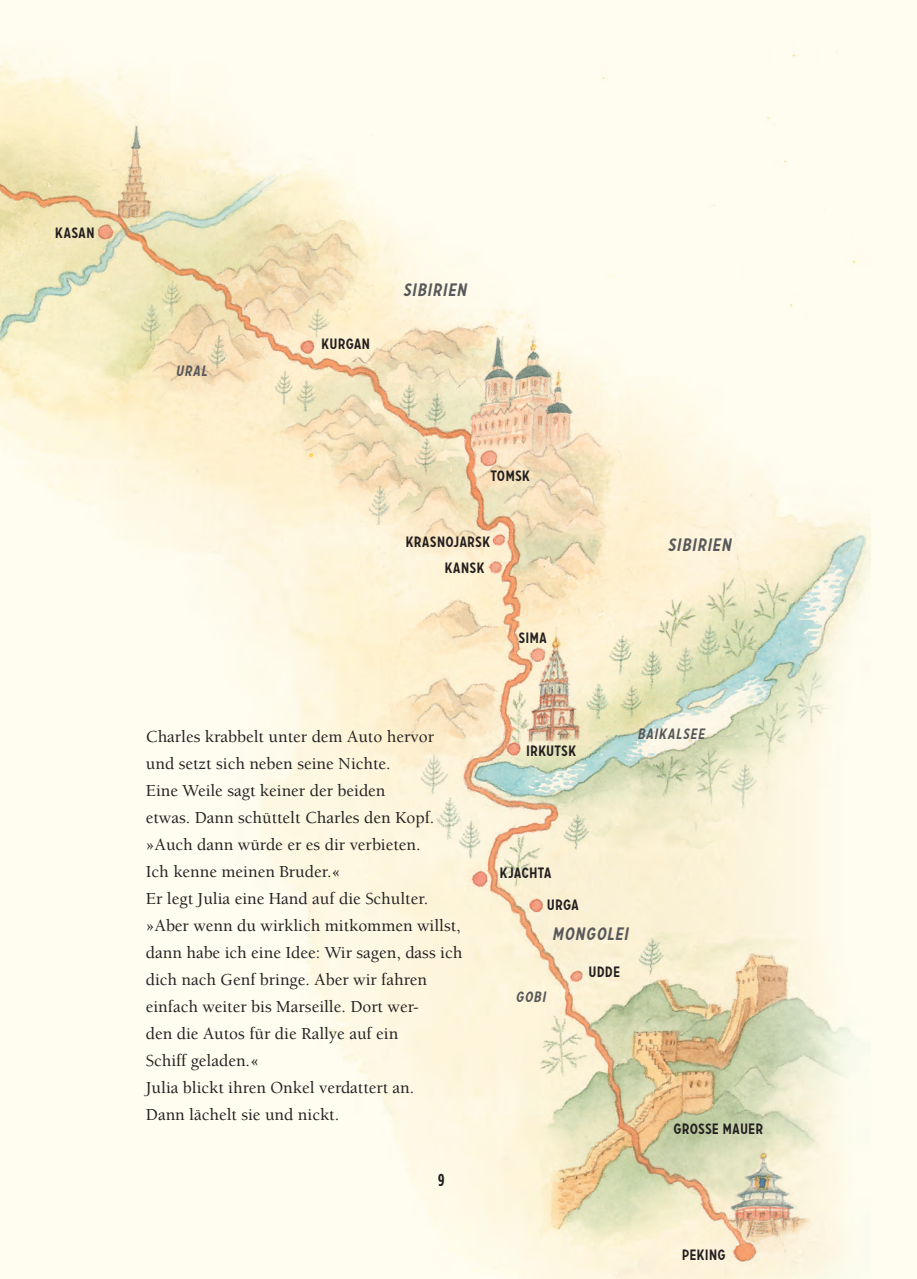
<style>
.page{position:relative;width:917px;height:1279px;background:#fff}
.page>*{position:absolute;margin:0;border:0;box-sizing:border-box;transform-origin:0 0}
.t1{font:italic 500 18px "Carrosserie";color:#57585a}
.t2{font:500 17.25px/27px "Berkeley Std";color:#231f20}
.t3{font:700 condensed 17.25px "Gotham HTF";color:#231f20}
.t4{font:500 15px/32px "Carrosserie";letter-spacing:.005em;color:#231f20}
.t5{font:italic 500 15px "Carrosserie";color:#57585a}
</style>
<div class="page">
<div style="left:0;top:0;width:917px;height:1278px;background:#fffdf0"></div>
<img style="left:0;top:52px;width:871px;height:1226px">
<p class="t4" style="left:55px;top:216px;width:41px">KASAN</p>
<p class="t5" style="left:176px;top:362px;width:36px">URAL</p>
<p class="t4" style="left:321px;top:327px;width:51px">KURGAN</p>
<p class="t1" style="left:403px;top:280px;width:69px">SIBIRIEN</p>
<p class="t4" style="left:490px;top:459px;width:41px">TOMSK</p>
<p class="t4" style="left:405px;top:525px;width:86px">KRASNOJARSK</p>
<p class="t4" style="left:444px;top:551px;width:41px">KANSK</p>
<p class="t4" style="left:518px;top:621px;width:30px">SIMA</p>
<p class="t1" style="left:667px;top:533px;width:69px">SIBIRIEN</p>
<p class="t2" style="left:146px;top:723px;width:318px">Charles krabbelt unter dem Auto hervor und setzt sich neben seine Nichte.<br>Eine Weile sagt keiner der beiden<br>etwas. Dann schüttelt Charles den Kopf. »Auch dann würde er es dir verbieten.<br>Ich kenne meinen Bruder.«<br>Er legt Julia eine Hand auf die Schulter. »Aber wenn du wirklich mitkommen willst, dann habe ich eine Idee: Wir sagen, dass ich dich nach Genf bringe. Aber wir fahren einfach weiter bis Marseille. Dort wer-<br>den die Autos für die Rallye auf ein<br>Schiff geladen.«<br>Julia blickt ihren Onkel verdattert an.<br>Dann lächelt sie und nickt.</p>
<p class="t3" style="left:438px;top:1169px;width:8px">9</p>
<p class="t4" style="left:526px;top:734px;width:52px">IRKUTSK</p>
<p class="t5" style="left:637px;top:724px;width:72px">BAIKALSEE</p>
<p class="t4" style="left:547px;top:856px;width:34px;text-indent:-47px">KJACHTA<br>URGA</p>
<p class="t1" style="left:552px;top:923px;width:81px">MONGOLEI</p>
<p class="t5" style="left:515px;top:987px;width:35px">GOBI</p>
<p class="t4" style="left:588px;top:955px;width:33px">UDDE</p>
<p class="t4" style="left:673px;top:1112px;width:91px">GROSSE MAUER</p>
<p class="t4" style="left:682px;top:1237px;width:45px">PEKING</p>
</div>
